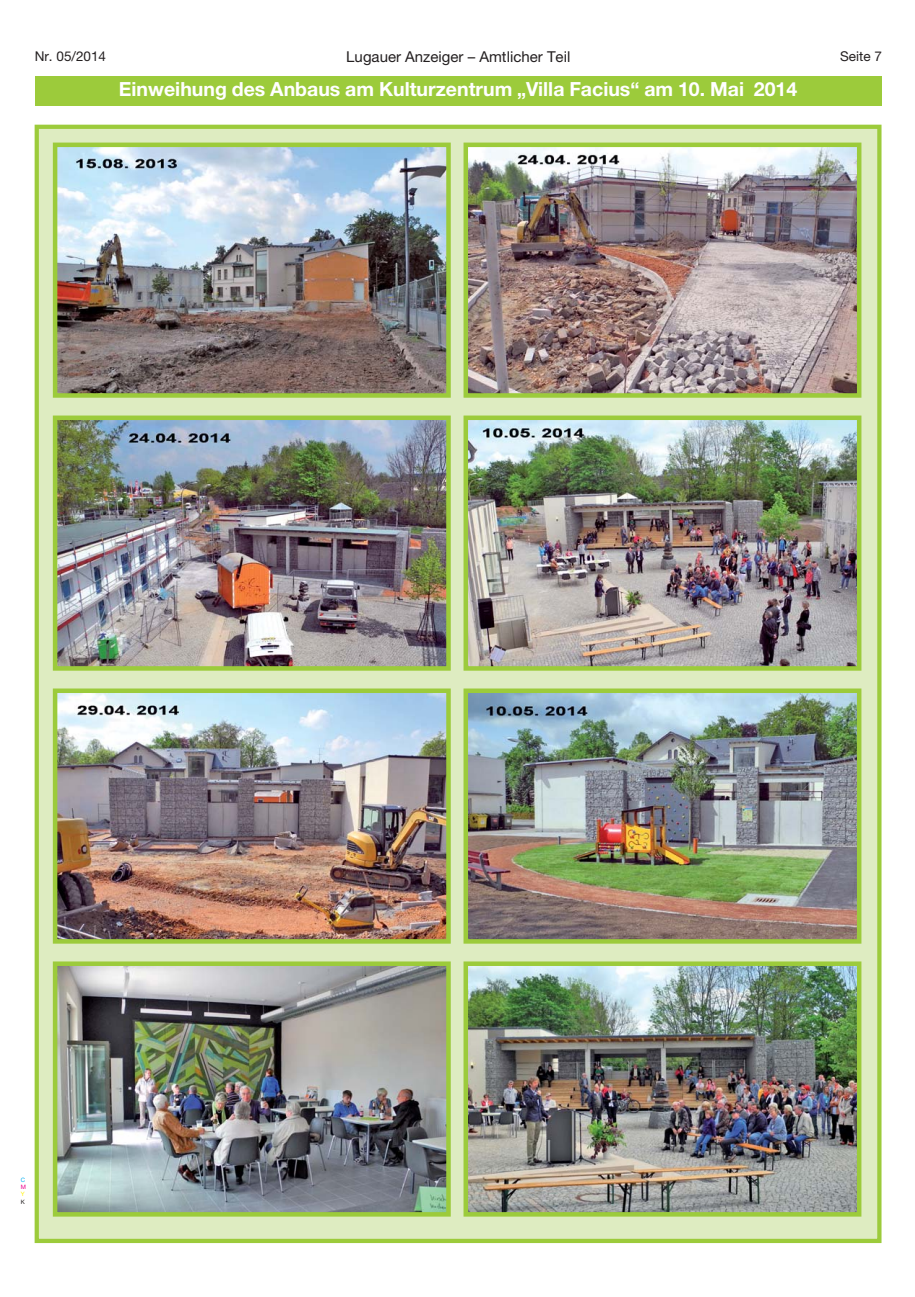
<style>
.page{position:relative;width:915px;height:1297px;background:#fff}
.page>*{position:absolute;margin:0;border:0;box-sizing:border-box;transform-origin:0 0}
.t1{font:700 19.5px "Helvetica Neue";color:#fff}
.t2{font:15px "Helvetica Neue";color:#231f20}
.t3{font:13.5px "Helvetica Neue";color:#231f20}
.t4{font:6px "Helvetica Neue";color:#00adef}
.t5{font:6px "Helvetica Neue";color:#ec008c}
.t6{font:6px "Helvetica Neue";color:#fff200}
.t7{font:6px "Helvetica Neue";color:#231f20}
</style>
<div class="page">
<div style="left:37px;top:127px;width:842px;height:1114px;background:#deecc1"></div>
<div style="left:35px;top:125px;width:846px;height:1118px;border:4px solid #9ccb3b"></div>
<div style="left:35px;top:76px;width:846px;height:30px;background:#9ccb3b"></div>
<img style="left:58px;top:148px;width:387px;height:245px">
<div style="left:53px;top:143px;width:397px;height:255px;border:4px solid #9ccb3b"></div>
<img style="left:58px;top:420px;width:387px;height:246px">
<div style="left:53px;top:415px;width:397px;height:256px;border:4px solid #9ccb3b"></div>
<img style="left:58px;top:693px;width:387px;height:246px">
<div style="left:53px;top:688px;width:397px;height:256px;border:4px solid #9ccb3b"></div>
<img style="left:58px;top:966px;width:387px;height:245px">
<div style="left:53px;top:961px;width:397px;height:255px;border:4px solid #9ccb3b"></div>
<img style="left:468px;top:148px;width:388px;height:245px">
<div style="left:463px;top:143px;width:398px;height:255px;border:4px solid #9ccb3b"></div>
<img style="left:468px;top:420px;width:388px;height:246px">
<div style="left:463px;top:415px;width:398px;height:256px;border:4px solid #9ccb3b"></div>
<img style="left:468px;top:693px;width:388px;height:246px">
<div style="left:463px;top:688px;width:398px;height:256px;border:4px solid #9ccb3b"></div>
<img style="left:468px;top:966px;width:388px;height:245px">
<div style="left:463px;top:961px;width:398px;height:255px;border:4px solid #9ccb3b"></div>
<p class="t3" style="left:35px;top:51px;width:73px">Nr. 05/2014</p>
<p class="t2" style="left:346px;top:51px;width:225px">Lugauer Anzeiger – Amtlicher Teil</p>
<p class="t3" style="left:839px;top:51px;width:43px">Seite 7</p>
<p class="t1" style="left:119px;top:82px;width:679px">Einweihung des Anbaus am Kulturzentrum „Villa Facius“ am 10. Mai 2014</p>
<p class="t4" style="left:21px;top:1178px;width:6px">C</p>
<p class="t5" style="left:21px;top:1185px;width:7px">M</p>
<p class="t6" style="left:21px;top:1192px;width:5px">Y</p>
<p class="t7" style="left:21px;top:1199px;width:6px">K</p>
</div>
